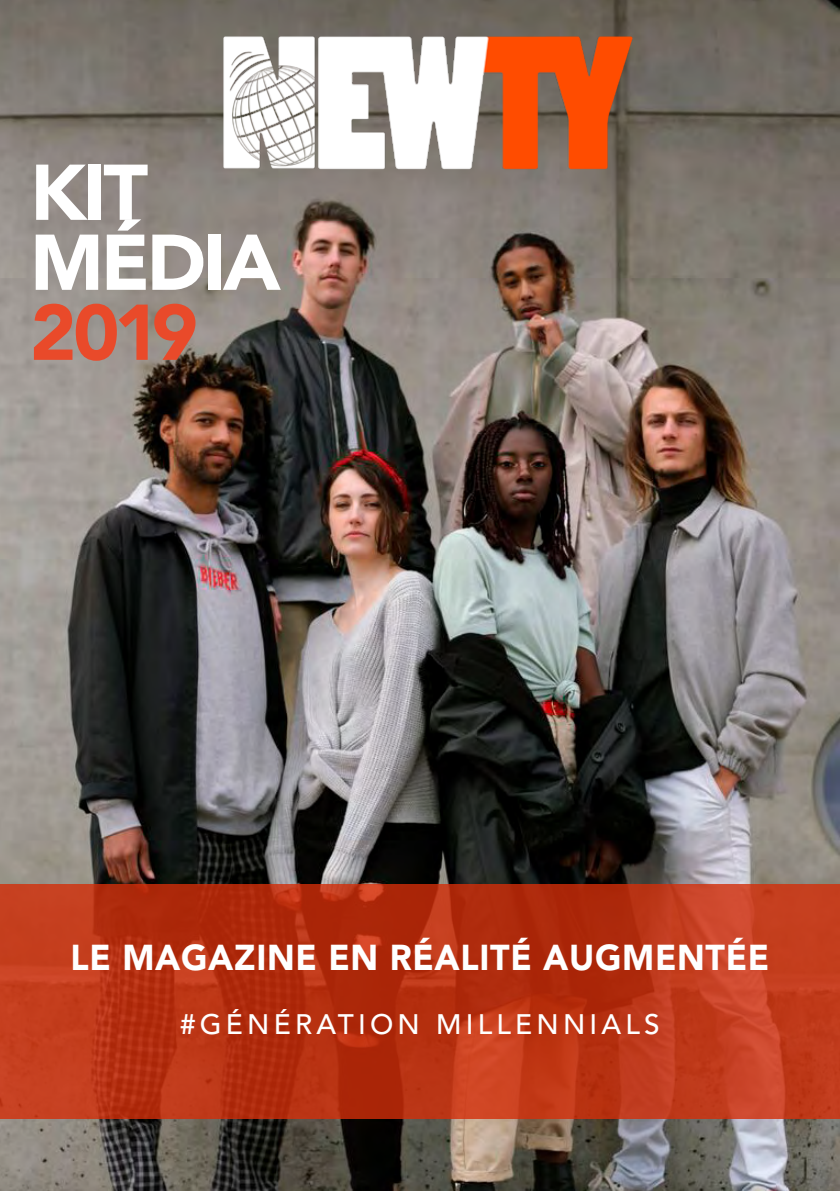
<style>
.page{position:relative;width:840px;height:1191px;background:#fff}
.page>*{position:absolute;margin:0;border:0;box-sizing:border-box;transform-origin:0 0}
.t1{font:900 78px/70px "Avenir LT Std";letter-spacing:-.04em;color:#fff}
.t2{font:900 78px "Avenir LT Std";color:#e94a2a}
.t3{font:900 35.8px "Avenir LT Std";letter-spacing:.02em;color:#fff;scale:.95 1}
.t4{font:500 28px "Avenir LT Std";letter-spacing:.15em;color:#fff}
</style>
<div class="page">
<img style="left:0;top:0;width:839px;height:1191px">
<svg style="left:0;top:884px;width:839px;height:235px;background:#ba3415"></svg>
<img style="left:200px;top:29px;width:439px;height:158px">
<h1 class="t1" style="left:30px;top:157px;width:252px">KIT<br>MÉDIA</h1>
<h1 class="t2" style="left:30px;top:285px;width:169px">2019</h1>
<p class="t3" style="left:71px;top:935px;width:736px">LE MAGAZINE EN RÉALITÉ AUGMENTÉE</p>
<p class="t4" style="left:180px;top:1008px;width:481px">#GÉNÉRATION MILLENNIALS</p>
</div>
